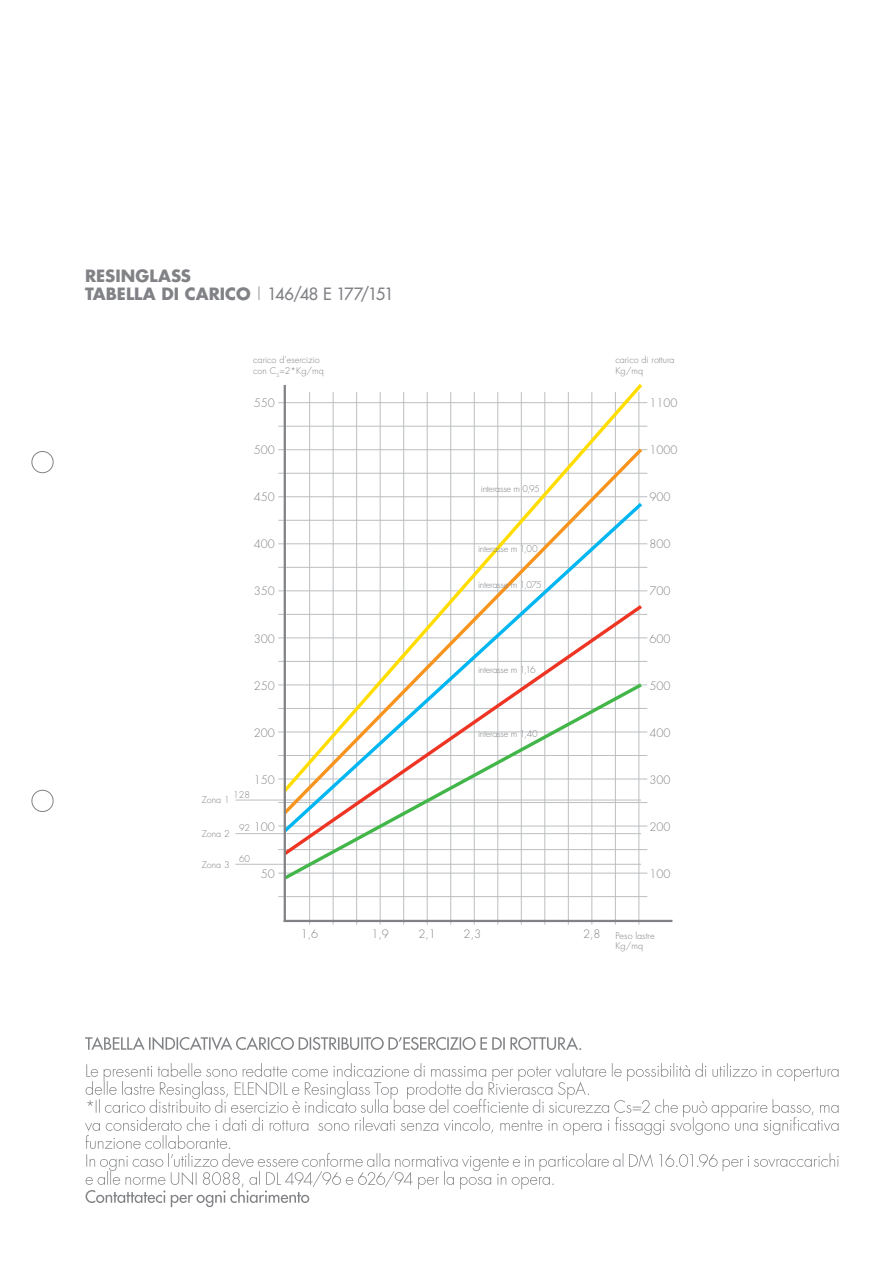
<style>
.page{position:relative;width:893px;height:1263px;background:#fff}
.page>*{position:absolute;margin:0;border:0;box-sizing:border-box;transform-origin:0 0}
.t1{font:700 16.5px/18px "Futura";color:#808285}
.t2{font:300 11.25px "Futura";color:#808285}
.t3{font:300 9px/10.8px "Futura";color:#808285}
.t4{font:300 9px "Futura";letter-spacing:-.02em;color:#808285}
.t5{font:300 9px "Futura";letter-spacing:-.025em;color:#808285}
.s1{font-weight:300}
.s2{font-weight:400}
</style>
<div class="page">
<div style="left:32px;top:451px;width:22px;height:22px;border:1px solid #808285;border-radius:50%"></div>
<div style="left:32px;top:790px;width:22px;height:22px;border:1px solid #808285;border-radius:50%"></div>
<svg style="left:85px;top:1063px;width:754px;height:144px"></svg>
<svg style="left:85px;top:1037px;width:496px;height:13px"></svg>
<hr style="left:278px;top:402px;width:369px;height:1px;background:#bcbec0">
<hr style="left:278px;top:426px;width:369px;height:1px;background:#bcbec0">
<hr style="left:278px;top:449px;width:369px;height:1px;background:#bcbec0">
<hr style="left:278px;top:473px;width:369px;height:1px;background:#bcbec0">
<hr style="left:278px;top:496px;width:369px;height:1px;background:#bcbec0">
<hr style="left:278px;top:520px;width:369px;height:1px;background:#bcbec0">
<hr style="left:278px;top:543px;width:369px;height:1px;background:#bcbec0">
<hr style="left:278px;top:567px;width:369px;height:1px;background:#bcbec0">
<hr style="left:278px;top:590px;width:369px;height:1px;background:#bcbec0">
<hr style="left:278px;top:614px;width:369px;height:1px;background:#bcbec0">
<hr style="left:278px;top:637px;width:369px;height:1px;background:#bcbec0">
<hr style="left:278px;top:661px;width:369px;height:1px;background:#bcbec0">
<hr style="left:278px;top:685px;width:369px;height:1px;background:#bcbec0">
<hr style="left:278px;top:708px;width:369px;height:1px;background:#bcbec0">
<hr style="left:278px;top:732px;width:369px;height:1px;background:#bcbec0">
<hr style="left:278px;top:755px;width:369px;height:1px;background:#bcbec0">
<hr style="left:278px;top:779px;width:369px;height:1px;background:#bcbec0">
<hr style="left:278px;top:802px;width:369px;height:1px;background:#bcbec0">
<hr style="left:278px;top:826px;width:369px;height:1px;background:#bcbec0">
<hr style="left:278px;top:849px;width:369px;height:1px;background:#bcbec0">
<hr style="left:278px;top:873px;width:369px;height:1px;background:#bcbec0">
<hr style="left:278px;top:896px;width:369px;height:1px;background:#bcbec0">
<hr style="left:309px;top:392px;width:1px;height:533px;background:#bcbec0">
<hr style="left:333px;top:392px;width:1px;height:533px;background:#bcbec0">
<hr style="left:356px;top:392px;width:1px;height:533px;background:#bcbec0">
<hr style="left:380px;top:392px;width:1px;height:533px;background:#bcbec0">
<hr style="left:403px;top:392px;width:1px;height:533px;background:#bcbec0">
<hr style="left:427px;top:392px;width:1px;height:533px;background:#bcbec0">
<hr style="left:450px;top:392px;width:1px;height:533px;background:#bcbec0">
<hr style="left:474px;top:392px;width:1px;height:533px;background:#bcbec0">
<hr style="left:497px;top:392px;width:1px;height:533px;background:#bcbec0">
<hr style="left:521px;top:392px;width:1px;height:533px;background:#bcbec0">
<hr style="left:544px;top:392px;width:1px;height:533px;background:#bcbec0">
<hr style="left:568px;top:392px;width:1px;height:533px;background:#bcbec0">
<hr style="left:591px;top:392px;width:1px;height:533px;background:#bcbec0">
<hr style="left:615px;top:392px;width:1px;height:533px;background:#bcbec0">
<hr style="left:638px;top:392px;width:1px;height:533px;background:#bcbec0">
<hr style="left:235px;top:800px;width:406px;height:1px;background:#bcbec0">
<hr style="left:235px;top:833px;width:406px;height:1px;background:#bcbec0">
<hr style="left:235px;top:864px;width:406px;height:1px;background:#bcbec0">
<hr style="left:284px;top:920px;width:388px;height:2px;background:#808285">
<svg style="left:280px;top:384px;width:366px;height:61px"></svg>
<svg style="left:280px;top:445px;width:366px;height:54px"></svg>
<svg style="left:280px;top:499px;width:366px;height:103px"></svg>
<svg style="left:280px;top:602px;width:366px;height:78px"></svg>
<svg style="left:280px;top:680px;width:366px;height:203px"></svg>
<hr style="left:284px;top:385px;width:2px;height:537px;background:#808285">
<h1 class="t1" style="left:85px;top:266px;width:310px">RESINGLASS<br>TABELLA DI CARICO <span class="s1">|</span> <span class="s2">146/48 E 177/151</span></h1>
<p class="t3" style="left:253px;top:355px;width:72px">carico d’esercizio con C<sub>S</sub>=2*Kg/mq</p>
<p class="t3" style="left:615px;top:355px;width:61px">carico di rottura<br>Kg/mq</p>
<p class="t2" style="left:254px;top:396px;width:23px">550</p>
<p class="t2" style="left:254px;top:443px;width:23px">500</p>
<p class="t2" style="left:254px;top:490px;width:23px">450</p>
<p class="t2" style="left:254px;top:537px;width:23px">400</p>
<p class="t2" style="left:254px;top:584px;width:23px">350</p>
<p class="t2" style="left:254px;top:631px;width:23px">300</p>
<p class="t2" style="left:254px;top:678px;width:23px">250</p>
<p class="t2" style="left:254px;top:725px;width:23px">200</p>
<p class="t2" style="left:254px;top:772px;width:23px">150</p>
<p class="t2" style="left:254px;top:820px;width:23px">100</p>
<p class="t2" style="left:261px;top:867px;width:16px">50</p>
<p class="t3" style="left:233px;top:789px;width:18px">128</p>
<p class="t3" style="left:239px;top:822px;width:13px">92</p>
<p class="t3" style="left:239px;top:853px;width:13px">60</p>
<p class="t3" style="left:202px;top:794px;width:30px">Zona 1</p>
<p class="t3" style="left:202px;top:829px;width:30px">Zona 2</p>
<p class="t3" style="left:202px;top:859px;width:30px">Zona 3</p>
<p class="t4" style="left:481px;top:483px;width:60px">interasse m 0,95</p>
<p class="t4" style="left:478px;top:543px;width:61px">interasse m 1,00</p>
<p class="t5" style="left:478px;top:579px;width:65px">interasse m 1,075</p>
<p class="t4" style="left:478px;top:664px;width:59px">interasse m 1,16</p>
<p class="t4" style="left:478px;top:728px;width:61px">interasse m 1,40</p>
<p class="t2" style="left:649px;top:396px;width:30px">1100</p>
<p class="t2" style="left:649px;top:443px;width:30px">1000</p>
<p class="t2" style="left:649px;top:490px;width:23px">900</p>
<p class="t2" style="left:649px;top:537px;width:23px">800</p>
<p class="t2" style="left:649px;top:584px;width:23px">700</p>
<p class="t2" style="left:649px;top:631px;width:23px">600</p>
<p class="t2" style="left:649px;top:678px;width:23px">500</p>
<p class="t2" style="left:649px;top:725px;width:23px">400</p>
<p class="t2" style="left:649px;top:772px;width:23px">300</p>
<p class="t2" style="left:649px;top:819px;width:23px">200</p>
<p class="t2" style="left:649px;top:867px;width:23px">100</p>
<p class="t2" style="left:301px;top:927px;width:19px">1,6</p>
<p class="t2" style="left:371px;top:927px;width:19px">1,9</p>
<p class="t2" style="left:418px;top:927px;width:19px">2,1</p>
<p class="t2" style="left:464px;top:927px;width:19px">2,3</p>
<p class="t2" style="left:583px;top:927px;width:19px">2,8</p>
<p class="t3" style="left:615px;top:930px;width:41px">Peso lastre<br>Kg/mq</p>
</div>
